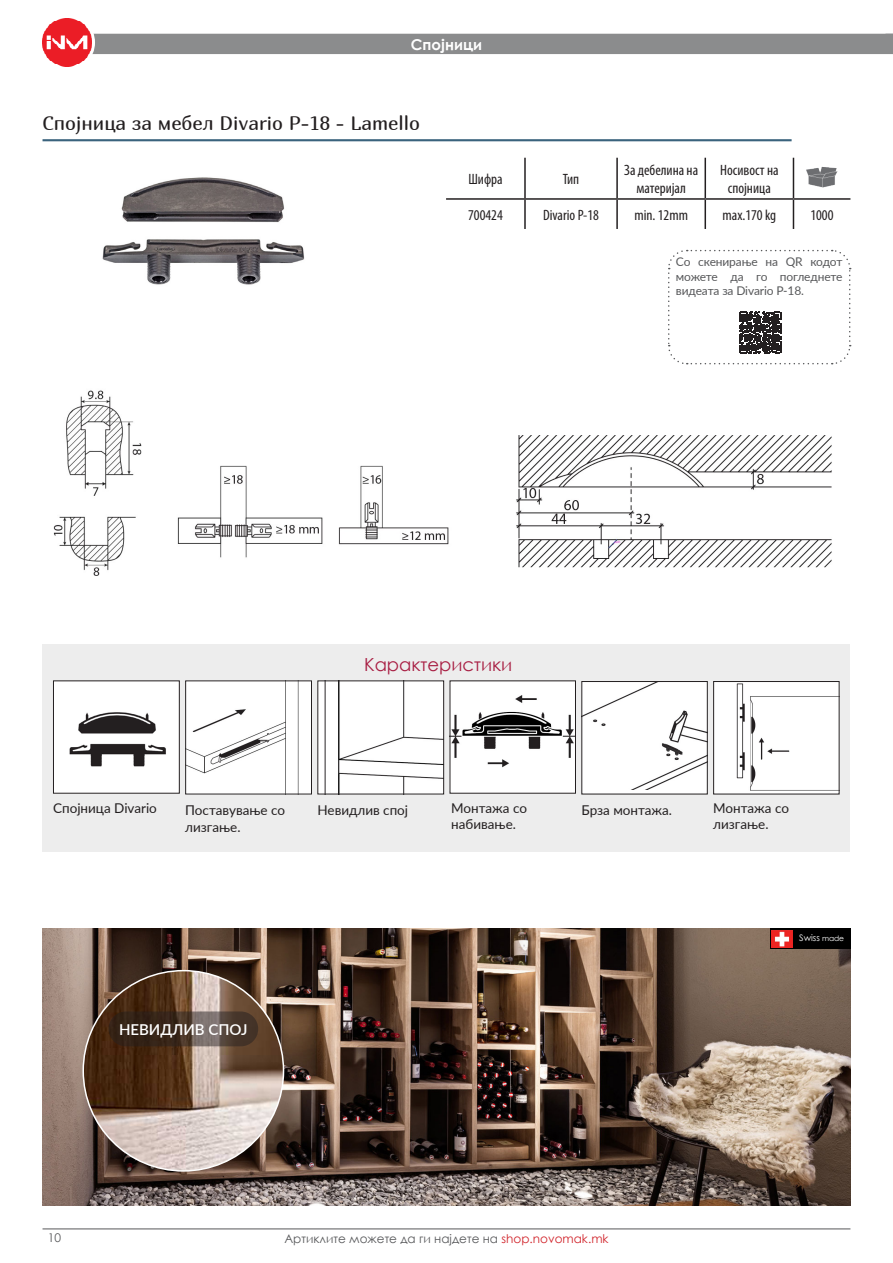
<style>
.page{position:relative;width:893px;height:1263px;background:#fff}
.page>*{position:absolute;margin:0;border:0;box-sizing:border-box;transform-origin:0 0}
.t1{font:19.5px "Marmelad";color:#231f20}
.t2{font:18px "Century Gothic";color:#a81d42}
.header_rows_table{font:condensed 15px/18px "Myriad Pro";color:#231f20;text-align:center}
.t3{font:600 15px "Lato";color:#fff}
.t4{font:700 15px "Century Gothic";color:#fff}
.t5{font:13.5px/16.2px "Lato";color:#231f20}
.t6{font:12px/14.4px "Lato";letter-spacing:-.01em;color:#57585a;text-align:justify}
.t7{font:12px "Century Gothic";color:#57585a}
.t8{font:9px "Century Gothic";color:#fff}
.s1{font-size:7.5px}
.s2{color:#d1232a}
</style>
<div class="page">
<hr style="left:43px;top:1228px;width:807px;height:1px;background:#57585a">
<div style="left:93px;top:34px;width:800px;height:20px;background:#8b8c8d"></div>
<div style="left:39px;top:14px;width:56px;height:57px;background:#fff;border-radius:50%"></div>
<img style="left:42px;top:18px;width:49px;height:49px">
<img style="left:43px;top:928px;width:807px;height:277px">
<hr style="left:43px;top:139px;width:749px;height:2px;background:#3a637d">
<img style="left:102px;top:177px;width:203px;height:108px">
<img style="left:516px;top:435px;width:316px;height:133px">
<img style="left:53px;top:390px;width:396px;height:186px">
<hr style="left:524px;top:158px;width:2px;height:40px;background:#231f20">
<hr style="left:616px;top:158px;width:2px;height:40px;background:#231f20">
<hr style="left:704px;top:158px;width:2px;height:40px;background:#231f20">
<hr style="left:793px;top:158px;width:1px;height:40px;background:#231f20">
<hr style="left:446px;top:198px;width:79px;height:2px;background:#231f20">
<hr style="left:525px;top:198px;width:92px;height:2px;background:#231f20">
<hr style="left:524px;top:200px;width:2px;height:29px;background:#231f20">
<hr style="left:617px;top:198px;width:88px;height:2px;background:#231f20">
<hr style="left:616px;top:200px;width:2px;height:29px;background:#231f20">
<hr style="left:705px;top:198px;width:88px;height:2px;background:#231f20">
<hr style="left:704px;top:200px;width:2px;height:29px;background:#231f20">
<hr style="left:793px;top:198px;width:57px;height:2px;background:#231f20">
<svg style="left:793px;top:200px;width:1px;height:29px"></svg>
<img style="left:806px;top:166px;width:32px;height:22px">
<img style="left:83px;top:971px;width:201px;height:200px;border-radius:100px">
<div style="left:43px;top:644px;width:807px;height:207px;background:#ededed"></div>
<div style="left:53px;top:681px;width:126px;height:112px;background:#fff"></div>
<img style="left:69px;top:712px;width:97px;height:55px">
<div style="left:53px;top:680px;width:127px;height:113px;border:1px solid #231f20"></div>
<img style="left:452px;top:683px;width:122px;height:107px">
<img style="left:187px;top:682px;width:123px;height:110px">
<div style="left:185px;top:680px;width:127px;height:114px;border:1px solid #231f20"></div>
<img style="left:583px;top:683px;width:123px;height:107px">
<div style="left:581px;top:681px;width:127px;height:113px;border:1px solid #231f20"></div>
<img style="left:319px;top:682px;width:123px;height:110px">
<img style="left:715px;top:684px;width:122px;height:107px">
<div style="left:713px;top:681px;width:126px;height:113px;border:1px solid #231f20"></div>
<svg style="left:109px;top:1011px;width:149px;height:35px;background:#4b3a30"></svg>
<svg style="left:668px;top:249px;width:183px;height:116px"></svg>
<div style="left:770px;top:928px;width:80px;height:21px;background:#000"></div>
<img style="left:772px;top:930px;width:21px;height:17px">
<p class="t4" style="left:411px;top:33px;width:73px">Спојници</p>
<p class="t1" style="left:43px;top:112px;width:379px">Спојница за мебел Divario P-18 - Lamello</p>
<p class="header_rows_table" style="left:468px;top:170px;width:36px">Шифра</p>
<p class="header_rows_table" style="left:563px;top:170px;width:18px">Тип</p>
<p class="header_rows_table" style="left:624px;top:161px;width:75px">За дебелина на материјал</p>
<p class="header_rows_table" style="left:720px;top:161px;width:60px">Носивост на спојница</p>
<p class="header_rows_table" style="left:468px;top:205px;width:36px">700424</p>
<p class="header_rows_table" style="left:543px;top:205px;width:58px">Divario P-18</p>
<p class="header_rows_table" style="left:634px;top:205px;width:55px">min. 12mm</p>
<p class="header_rows_table" style="left:723px;top:205px;width:55px">max.170 kg</p>
<p class="header_rows_table" style="left:810px;top:205px;width:25px">1000</p>
<p class="t6" style="left:676px;top:254px;width:168px">Со скенирање на QR кодот можете да го погледнете видеата за Divario P-18.</p>
<p class="t2" style="left:364px;top:652px;width:150px">Карактеристики</p>
<p class="t5" style="left:53px;top:799px;width:105px">Спојница Divario</p>
<p class="t5" style="left:581px;top:802px;width:92px">Брза монтажа.</p>
<p class="t5" style="left:713px;top:799px;width:77px">Монтажа со лизгање.</p>
<p class="t5" style="left:185px;top:802px;width:101px">Поставување со лизгање.</p>
<p class="t5" style="left:317px;top:802px;width:92px">Невидлив спој</p>
<p class="t5" style="left:451px;top:799px;width:77px">Монтажа со набивање.</p>
<p class="t3" style="left:119px;top:1018px;width:130px">НЕВИДЛИВ СПОЈ</p>
<p class="t8" style="left:799px;top:931px;width:46px">Swiss <span class="s1">made</span></p>
<p class="t7" style="left:48px;top:1229px;width:15px">10</p>
<p class="t7" style="left:284px;top:1230px;width:326px">Артиклите можете да ги најдете на <span class="s2">shop.novomak.mk</span></p>
</div>
